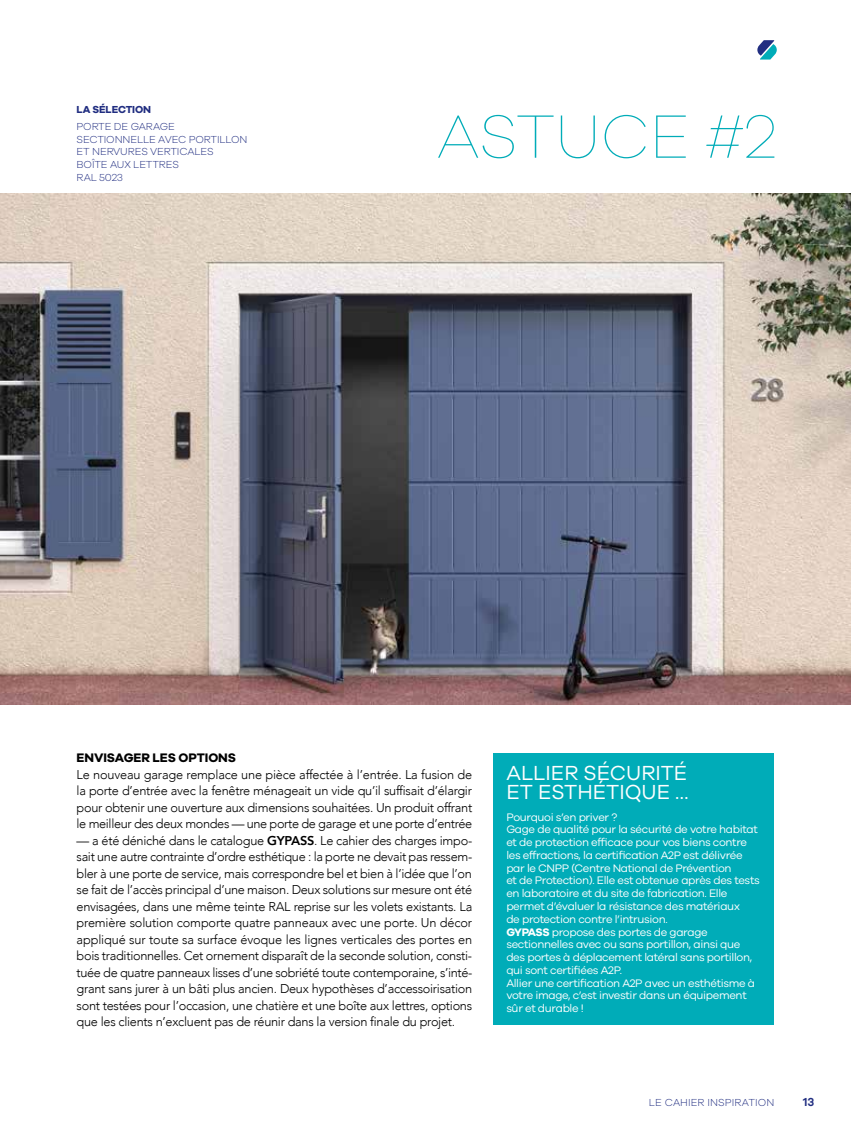
<style>
.page{position:relative;width:851px;height:1136px;background:#fff}
.page>*{position:absolute;margin:0;border:0;box-sizing:border-box;transform-origin:0 0}
.t1{font:21px/19.5px "Galano Grotesque";color:#fff}
.t2{font:300 12.75px/16.5px "Avenir";letter-spacing:-.025em;color:#000;text-align:justify}
.t3{font:700 12.75px "Galano Grotesque";letter-spacing:-.01em;color:#000}
.t4{font:600 12px "Galano Grotesque";color:#212e81}
.t5{font:11.25px/12.8px "Galano Grotesque";letter-spacing:-.03em;color:#fff}
.t6{font:300 10.5px/12.8px "Galano Grotesque";letter-spacing:-.01em;color:#212e81}
.t7{font:300 10.5px "Galano Grotesque";letter-spacing:.01em;color:#212e81}
.t8{font:700 10.5px "Galano Grotesque";letter-spacing:-.01em;color:#212e81}
.s1{font-weight:800}
.s2{font-weight:700}
</style>
<div class="page">
<img style="left:0;top:193px;width:850px;height:511px">
<svg style="left:438px;top:115px;width:336px;height:43px"></svg>
<svg style="left:757px;top:40px;width:19px;height:20px"></svg>
<div style="left:493px;top:753px;width:281px;height:271px;background:#00acb8"></div>
<p class="t8" style="left:77px;top:103px;width:76px">LA SÉLECTION</p>
<p class="t6" style="left:77px;top:119px;width:172px">PORTE DE GARAGE<br>SECTIONNELLE AVEC PORTILLON<br>ET NERVURES VERTICALES<br>BOÎTE AUX LETTRES<br>RAL 5023</p>
<p class="t3" style="left:77px;top:750px;width:161px">ENVISAGER LES OPTIONS</p>
<p class="t2" style="left:77px;top:766px;width:397px">Le nouveau garage remplace une pièce affectée à l’entrée. La fusion de la porte d’entrée avec la fenêtre ménageait un vide qu’il suffisait d’élargir pour obtenir une ouverture aux dimensions souhaitées. Un produit offrant le meilleur des deux mondes — une porte de garage et une porte d’entrée</p>
<p class="t2" style="left:77px;top:832px;width:397px">— a été déniché dans le catalogue <span class="s1">GYPASS</span>. Le cahier des charges impo&shy;sait une autre contrainte d’ordre esthétique : la porte ne devait pas ressem&shy;bler à une porte de service, mais correspondre bel et bien à l’idée que l’on se fait de l’accès principal d’une maison. Deux solutions sur mesure ont été envisagées, dans une même teinte RAL reprise sur les volets existants. La première solution comporte quatre panneaux avec une porte. Un décor appliqué sur toute sa surface évoque les lignes verticales des portes en bois traditionnelles. Cet ornement disparaît de la seconde solution, consti&shy;tuée de quatre panneaux lisses d’une sobriété toute contemporaine, s’inté&shy;grant sans jurer à un bâti plus ancien. Deux hypothèses d’accessoirisation sont testées pour l’occasion, une chatière et une boîte aux lettres, options que les clients n’excluent pas de réunir dans la version finale du projet.</p>
<h1 class="t1" style="left:506px;top:762px;width:184px">ALLIER SÉCURITÉ<br>ET ESTHÉTIQUE …</h1>
<p class="t5" style="left:506px;top:810px;width:255px">Pourquoi s’en priver ?<br>Gage de qualité pour la sécurité de votre habitat et de protection efficace pour vos biens contre les effractions, la certification A2P est délivrée par le CNPP (Centre National de Prévention<br>et de Protection). Elle est obtenue après des tests en laboratoire et du site de fabrication. Elle permet d’évaluer la résistance des matériaux<br>de protection contre l’intrusion.<br><span class="s2">GYPASS</span> propose des portes de garage sectionnelles avec ou sans portillon, ainsi que des portes à déplacement latéral sans portillon, qui sont certifiées A2P.<br>Allier une certification A2P avec un esthétisme à votre image, c’est investir dans un équipement sûr et durable !</p>
<p class="t7" style="left:649px;top:1096px;width:127px">LE CAHIER INSPIRATION</p>
<p class="t4" style="left:803px;top:1094px;width:13px">13</p>
</div>
